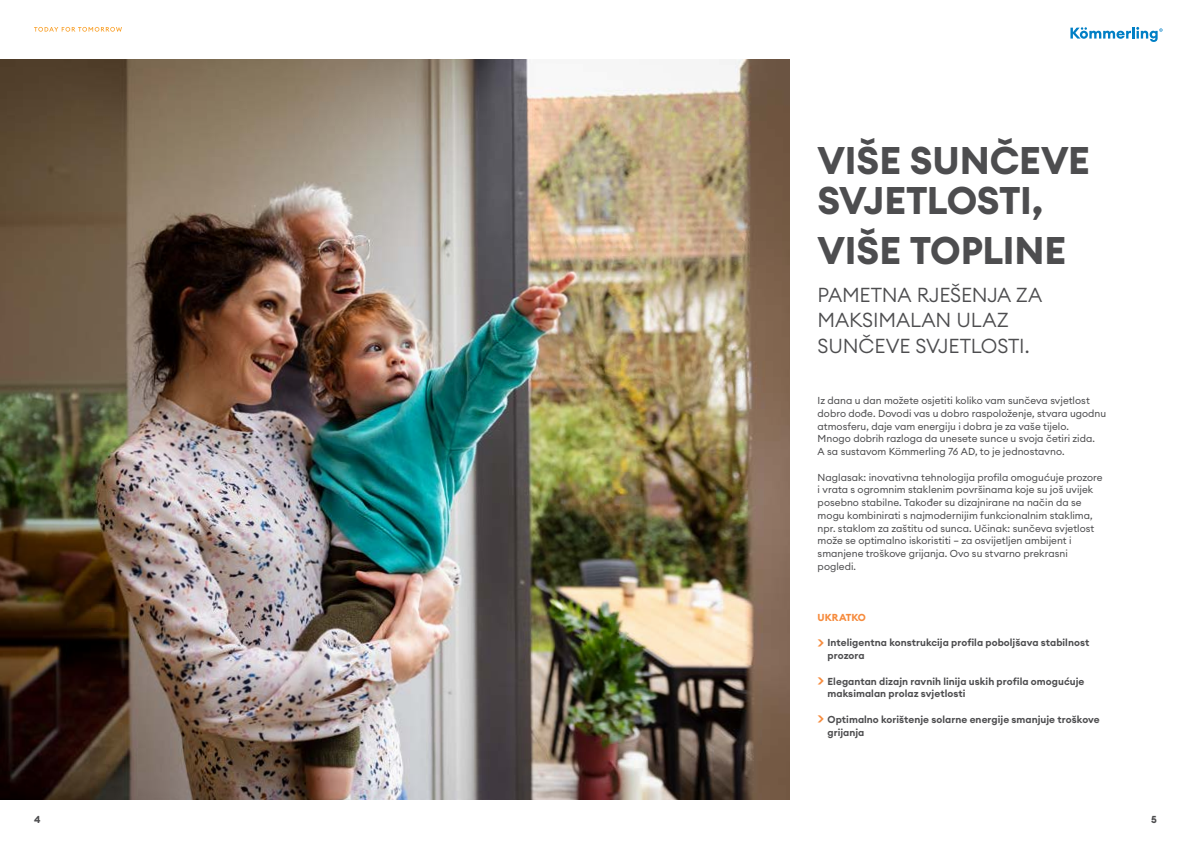
<style>
.page{position:relative;width:1191px;height:842px;background:#fff}
.page>*{position:absolute;margin:0;border:0;box-sizing:border-box;transform-origin:0 0}
.t1{font:700 38px/40px "Euclid Circular A";letter-spacing:-.005em;color:#4d4d4f}
.t2{font:300 20px/25.5px "Euclid Circular A";letter-spacing:-.01em;color:#4d4d4f}
.t3{font:10px/12.8px "Euclid Circular A";color:#4d4d4f}
.t4{font:600 10px/12.8px "Euclid Circular A";letter-spacing:.005em;color:#4d4d4f}
.t5{font:700 10px "Euclid Circular A";letter-spacing:-.005em;color:#f68b3d}
.t6{font:700 10px "Euclid Circular A";color:#4d4d4f}
.s1{font-size:14px;color:#f68b3d}
</style>
<div class="page">
<img style="left:0;top:60px;width:790px;height:739px">
<svg style="left:1070px;top:27px;width:92px;height:15px"></svg>
<svg style="left:34px;top:27px;width:88px;height:5px"></svg>
<h1 class="t1" style="left:817px;top:141px;width:274px">VIŠE SUNČEVE<br>SVJETLOSTI,</h1>
<h1 class="t1" style="left:817px;top:231px;width:250px">VIŠE TOPLINE</h1>
<h2 class="t2" style="left:817px;top:282px;width:226px">PAMETNA RJEŠENJA ZA<br>MAKSIMALAN ULAZ<br>SUNČEVE SVJETLOSTI.</h2>
<p class="t3" style="left:817px;top:394px;width:290px">Iz dana u dan možete osjetiti koliko vam sunčeva svjetlost dobro dođe. Dovodi vas u dobro raspoloženje, stvara ugodnu atmosferu, daje vam energiju i dobra je za vaše tijelo.<br>Mnogo dobrih razloga da unesete sunce u svoja četiri zida.<br>A sa sustavom Kömmerling 76 AD, to je jednostavno.</p>
<p class="t3" style="left:817px;top:470px;width:286px">Naglasak: inovativna tehnologija profila omogućuje prozore i vrata s ogromnim staklenim površinama koje su još uvijek posebno stabilne. Također su dizajnirane na način da se mogu kombinirati s najmodernijim funkcionalnim staklima, npr. staklom za zaštitu od sunca. Učinak: sunčeva svjetlost može se optimalno iskoristiti – za osvijetljen ambijent i smanjene troškove grijanja. Ovo su stvarno prekrasni pogledi.</p>
<p class="t5" style="left:817px;top:611px;width:50px">UKRATKO</p>
<p class="t4" style="left:827px;top:636px;width:263px;text-indent:-10px"><span class="s1">&gt;</span> Inteligentna konstrukcija profila poboljšava stabilnost prozora</p>
<p class="t4" style="left:827px;top:675px;width:258px;text-indent:-10px"><span class="s1">&gt;</span> Elegantan dizajn ravnih linija uskih profila omogućuje maksimalan prolaz svjetlosti</p>
<p class="t4" style="left:827px;top:713px;width:273px;text-indent:-10px"><span class="s1">&gt;</span> Optimalno korištenje solarne energije smanjuje troškove grijanja</p>
<p class="t6" style="left:34px;top:813px;width:8px">4</p>
<p class="t6" style="left:1151px;top:813px;width:7px">5</p>
</div>
